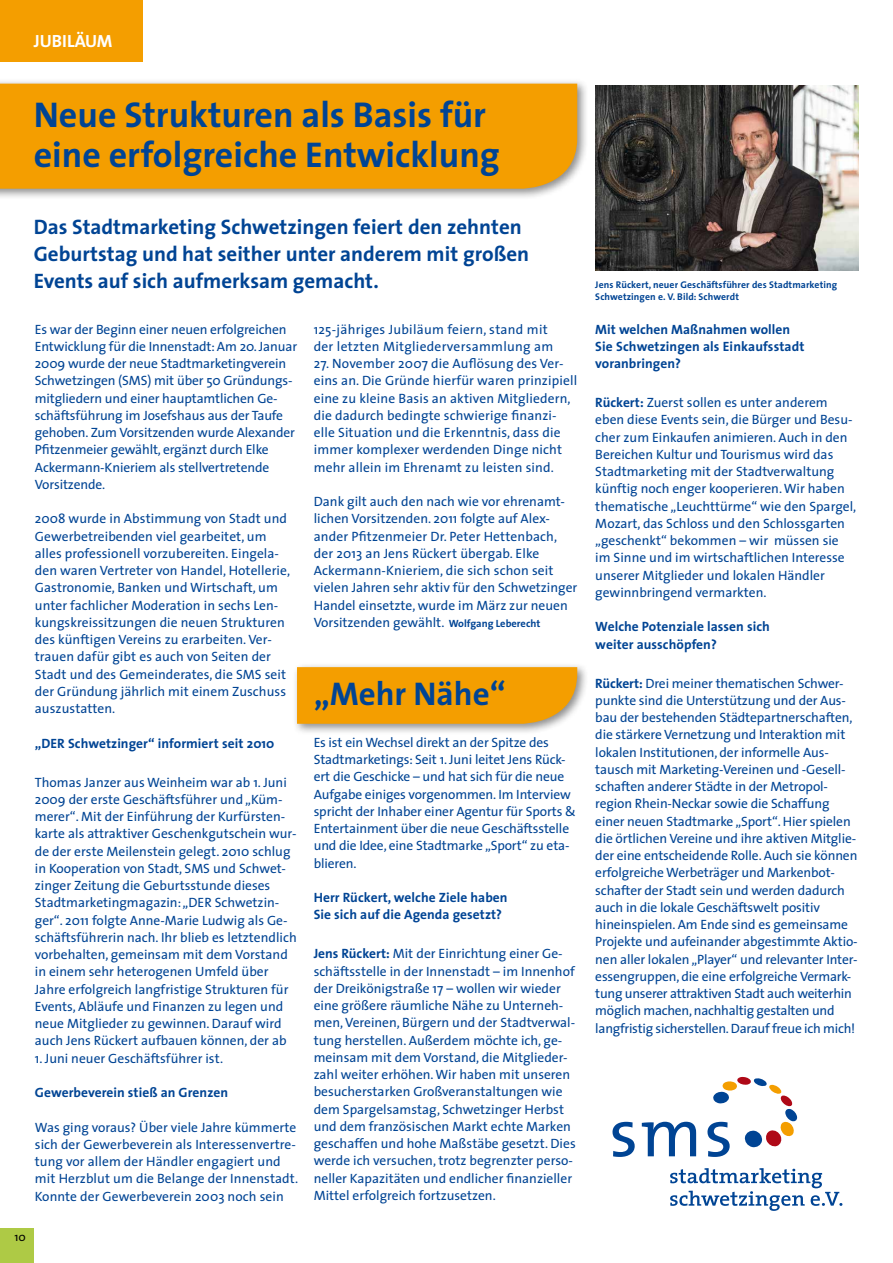
<style>
.page{position:relative;width:893px;height:1263px;background:#fff}
.page>*{position:absolute;margin:0;border:0;box-sizing:border-box;transform-origin:0 0}
.t1{font:700 36px/40.5px "The Sans";color:#004494}
.t2{font:700 33px "The Sans";color:#004494}
.t3{font:700 21px/27px "The Sans";color:#004494}
.t4{font:700 17.7px "The Sans";color:#fff}
.t5{font:13.5px/17.2px "The Sans";color:#004494}
.t6{font:700 13.5px/17.2px "The Sans";letter-spacing:.005em;color:#004494}
.t7{font:13.5px/17.2px "The Sans";letter-spacing:.02em;color:#004494}
.t8{font:12px "The Sans";color:#000}
.t9{font:700 9.75px/12.8px "The Sans";letter-spacing:.01em;color:#004494}
.s1{font-weight:700;font-size:10.5px}
.s2{font-weight:700}
</style>
<div class="page">
<img style="left:595px;top:86px;width:264px;height:184px">
<div style="left:0;top:0;width:142px;height:61px;background:#f49e00"></div>
<svg style="left:670px;top:1168px;width:172px;height:43px"></svg>
<svg style="left:612px;top:1122px;width:23px;height:35px"></svg>
<svg style="left:642px;top:1122px;width:54px;height:34px"></svg>
<svg style="left:707px;top:1077px;width:90px;height:80px"></svg>
<div style="left:0;top:78px;width:588px;height:122px;background:#000;opacity:.45"></div>
<div style="left:0;top:84px;width:577px;height:105px;background:#f49e00"></div>
<div style="left:292px;top:662px;width:296px;height:73px;background:#000;opacity:.45"></div>
<div style="left:297px;top:667px;width:280px;height:57px;background:#f49e00"></div>
<div style="left:0;top:1229px;width:34px;height:34px;background:#aeca45"></div>
<h3 class="t4" style="left:34px;top:26px;width:80px">JUBILÄUM</h3>
<h1 class="t1" style="left:34px;top:93px;width:468px">Neue Strukturen als Basis für eine erfolgreiche Entwicklung</h1>
<h3 class="t3" style="left:34px;top:213px;width:497px">Das Stadtmarketing Schwetzingen feiert den zehnten<br>Geburtstag und hat seither unter anderem mit großen<br>Events auf sich aufmerksam gemacht.</h3>
<p class="t5" style="left:35px;top:320px;width:264px">Es war der Beginn einer neuen erfolgreichen Entwicklung für die Innenstadt: Am 20. Januar 2009 wurde der neue Stadtmarketingverein Schwetzingen (SMS) mit über 50 Gründungs&shy;mitgliedern und einer hauptamtlichen Ge&shy;schäftsführung im Josefshaus aus der Taufe gehoben. Zum Vorsitzenden wurde Alexander Pfitzenmeier gewählt, ergänzt durch Elke Ackermann-Knieriem als stellvertretende Vorsitzende.</p>
<p class="t5" style="left:35px;top:510px;width:257px">2008 wurde in Abstimmung von Stadt und Gewerbetreibenden viel gearbeitet, um alles professionell vorzubereiten. Eingela&shy;den waren Vertreter von Handel, Hotellerie, Gastronomie, Banken und Wirtschaft, um unter fachlicher Moderation in sechs Len&shy;kungskreissitzungen die neuen Strukturen des künftigen Vereins zu erarbeiten. Ver&shy;trauen dafür gibt es auch von Seiten der Stadt und des Gemeinderates, die SMS seit der Gründung jährlich mit einem Zuschuss auszustatten.</p>
<p class="t6" style="left:35px;top:734px;width:241px">„DER Schwetzinger“ informiert seit 2010</p>
<p class="t5" style="left:35px;top:773px;width:263px">Thomas Janzer aus Weinheim war ab 1. Juni 2009 der erste Geschäftsführer und „Küm&shy;merer“. Mit der Einführung der Kurfürsten&shy;karte als attraktiver Geschenkgutschein wur&shy;de der erste Meilenstein gelegt. 2010 schlug in Kooperation von Stadt, SMS und Schwet&shy;zinger Zeitung die Geburtsstunde dieses Stadtmarketingmagazin: „DER Schwetzin&shy;ger“. 2011 folgte Anne-Marie Ludwig als Ge&shy;schäftsführerin nach. Ihr blieb es letztendlich vorbehalten, gemeinsam mit dem Vorstand in einem sehr heterogenen Umfeld über Jahre erfolgreich langfristige Strukturen für Events, Abläufe und Finanzen zu legen und neue Mitglieder zu gewinnen. Darauf wird auch Jens Rückert aufbauen können, der ab</p>
<p class="t5" style="left:35px;top:1049px;width:190px">1. Juni neuer Geschäftsführer ist.</p>
<p class="t6" style="left:35px;top:1084px;width:195px">Gewerbeverein stieß an Grenzen</p>
<p class="t5" style="left:35px;top:1118px;width:265px">Was ging voraus? Über viele Jahre kümmerte sich der Gewerbeverein als Interessenvertre&shy;tung vor allem der Händler engagiert und mit Herzblut um die Belange der Innenstadt.<br>Konnte der Gewerbeverein 2003 noch sein</p>
<p class="t7" style="left:314px;top:320px;width:241px">125-jähriges Jubiläum feiern, stand mit der letzten Mitgliederversammlung am</p>
<p class="t5" style="left:314px;top:355px;width:265px">27. November 2007 die Auflösung des Ver&shy;eins an. Die Gründe hierfür waren prinzipiell eine zu kleine Basis an aktiven Mitgliedern, die dadurch bedingte schwierige finanzi&shy;elle Situation und die Erkenntnis, dass die immer komplexer werdenden Dinge nicht mehr allein im Ehrenamt zu leisten sind.</p>
<p class="t5" style="left:314px;top:493px;width:265px">Dank gilt auch den nach wie vor ehrenamt&shy;lichen Vorsitzenden. 2011 folgte auf Alex&shy;ander Pfitzenmeier Dr. Peter Hettenbach, der 2013 an Jens Rückert übergab. Elke Ackermann-Knieriem, die sich schon seit vielen Jahren sehr aktiv für den Schwetzinger Handel einsetzte, wurde im März zur neuen Vorsitzenden gewählt. <span class="s1">Wolfgang Leberecht</span></p>
<h2 class="t2" style="left:314px;top:666px;width:193px">„Mehr Nähe“</h2>
<p class="t5" style="left:314px;top:733px;width:264px">Es ist ein Wechsel direkt an der Spitze des Stadtmarketings: Seit 1. Juni leitet Jens Rück&shy;ert die Geschicke – und hat sich für die neue Aufgabe einiges vorgenommen. Im Interview spricht der Inhaber einer Agentur für Sports &amp; Entertainment über die neue Geschäftsstelle und die Idee, eine Stadtmarke „Sport“ zu eta&shy;blieren.</p>
<p class="t6" style="left:314px;top:889px;width:195px">Herr Rückert, welche Ziele haben<br>Sie sich auf die Agenda gesetzt?</p>
<p class="t5" style="left:314px;top:945px;width:264px"><span class="s2">Jens Rückert:</span> Mit der Einrichtung einer Ge&shy;schäftsstelle in der Innenstadt – im Innenhof der Dreikönigstraße 17 – wollen wir wieder eine größere räumliche Nähe zu Unterneh&shy;men, Vereinen, Bürgern und der Stadtverwal&shy;tung herstellen. Außerdem möchte ich, ge&shy;meinsam mit dem Vorstand, die Mitglieder&shy;zahl weiter erhöhen. Wir haben mit unseren besucherstarken Großveranstaltungen wie dem Spargelsamstag, Schwetzinger Herbst und dem französischen Markt echte Marken geschaffen und hohe Maßstäbe gesetzt. Dies werde ich versuchen, trotz begrenzter perso&shy;neller Kapazitäten und endlicher finanzieller Mittel erfolgreich fortzusetzen.</p>
<p class="t8" style="left:15px;top:1227px;width:13px">10</p>
<p class="t9" style="left:595px;top:278px;width:243px">Jens Rückert, neuer Geschäftsführer des Stadtmarketing<br>Schwetzingen e. V. Bild: Schwerdt</p>
<p class="t6" style="left:595px;top:320px;width:211px">Mit welchen Maßnahmen wollen<br>Sie Schwetzingen als Einkaufsstadt voranbringen?</p>
<p class="t5" style="left:595px;top:394px;width:262px"><span class="s2">Rückert:</span> Zuerst sollen es unter anderem eben diese Events sein, die Bürger und Besu&shy;cher zum Einkaufen animieren. Auch in den Bereichen Kultur und Tourismus wird das Stadtmarketing mit der Stadtverwaltung künftig noch enger kooperieren. Wir haben thematische „Leuchttürme“ wie den Spargel, Mozart, das Schloss und den Schlossgarten „geschenkt“ bekommen – wir müssen sie im Sinne und im wirtschaftlichen Interesse unserer Mitglieder und lokalen Händler gewinnbringend vermarkten.</p>
<p class="t6" style="left:595px;top:618px;width:176px">Welche Potenziale lassen sich weiter ausschöpfen?</p>
<p class="t5" style="left:595px;top:674px;width:264px"><span class="s2">Rückert:</span> Drei meiner thematischen Schwer&shy;punkte sind die Unterstützung und der Aus&shy;bau der bestehenden Städtepartnerschaften, die stärkere Vernetzung und Interaktion mit lokalen Institutionen, der informelle Aus&shy;tausch mit Marketing-Vereinen und -Gesell&shy;schaften anderer Städte in der Metropol&shy;region Rhein-Neckar sowie die Schaffung einer neuen Stadtmarke „Sport“. Hier spielen die örtlichen Vereine und ihre aktiven Mitglie&shy;der eine entscheidende Rolle. Auch sie können erfolgreiche Werbeträger und Markenbot&shy;schafter der Stadt sein und werden dadurch auch in die lokale Geschäftswelt positiv hineinspielen. Am Ende sind es gemeinsame Projekte und aufeinander abgestimmte Aktio&shy;nen aller lokalen „Player“ und relevanter Inter&shy;essengruppen, die eine erfolgreiche Vermark&shy;tung unserer attraktiven Stadt auch weiterhin möglich machen, nachhaltig gestalten und langfristig sicherstellen. Darauf freue ich mich!</p>
</div>
